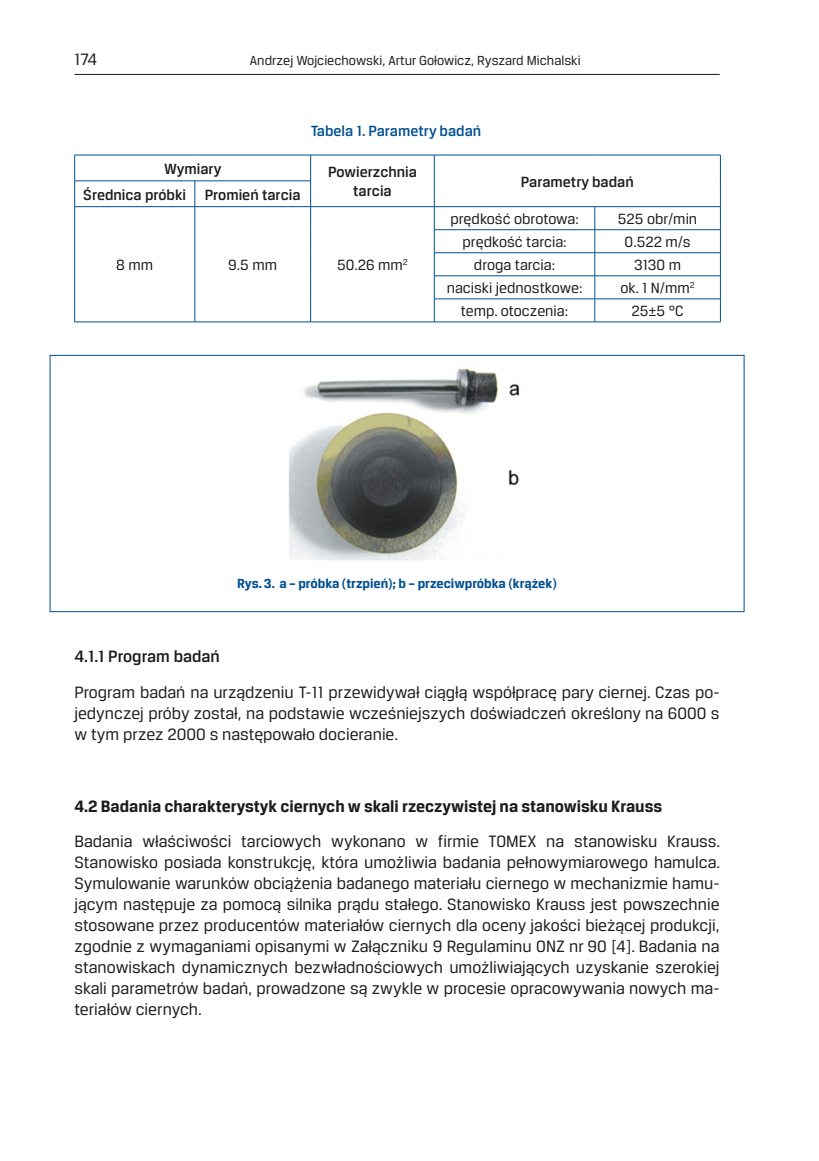
<style>
.page{position:relative;width:819px;height:1161px;background:#fff}
.page>*{position:absolute;margin:0;border:0;box-sizing:border-box;transform-origin:0 0}
.podstawowy_pol{font:17.5px/21px "Breuer Text";color:#1c1c1a;text-align:justify}
.podstawowy_pol-2{font:700 17.5px "Breuer Text";color:#1c1c1a}
.podstawowy_pol-3{font:500 17.5px "Breuer Text";color:#1c1c1a}
.podstawowy_pol-4{font:15.75px "Breuer Text";color:#1c1c1a}
.podstawowy_pol-5{font:500 15.75px/18.9px "Breuer Text";color:#1c1c1a;text-align:center}
.podstawowy_pol-6{font:500 15.75px "Breuer Text";color:#005091}
.t1{font:14px "Breuer Text";color:#1c1c1a}
.podst_ang{font:700 14px "Breuer Text";color:#005091}
</style>
<div class="page">
<hr style="left:74px;top:74px;width:645px;height:1px;background:#1c1c1a">
<hr style="left:74px;top:155px;width:121px;height:1px;background:#005091">
<hr style="left:195px;top:155px;width:115px;height:1px;background:#005091">
<hr style="left:74px;top:181px;width:121px;height:1px;background:#005091">
<hr style="left:195px;top:181px;width:116px;height:1px;background:#005091">
<hr style="left:310px;top:155px;width:124px;height:1px;background:#005091">
<hr style="left:434px;top:155px;width:160px;height:1px;background:#005091">
<hr style="left:594px;top:155px;width:126px;height:1px;background:#005091">
<hr style="left:74px;top:206px;width:121px;height:1px;background:#005091">
<svg style="left:74px;top:155px;width:1px;height:167px"></svg>
<hr style="left:195px;top:206px;width:115px;height:1px;background:#005091">
<svg style="left:194px;top:181px;width:1px;height:141px"></svg>
<hr style="left:310px;top:206px;width:124px;height:1px;background:#005091">
<svg style="left:310px;top:155px;width:1px;height:167px"></svg>
<hr style="left:434px;top:206px;width:160px;height:1px;background:#005091">
<hr style="left:594px;top:206px;width:126px;height:1px;background:#005091">
<svg style="left:434px;top:155px;width:1px;height:167px"></svg>
<svg style="left:594px;top:207px;width:1px;height:115px"></svg>
<svg style="left:720px;top:155px;width:1px;height:167px"></svg>
<hr style="left:74px;top:322px;width:121px;height:1px;background:#005091">
<hr style="left:195px;top:322px;width:115px;height:1px;background:#005091">
<hr style="left:310px;top:322px;width:124px;height:1px;background:#005091">
<hr style="left:434px;top:229px;width:160px;height:1px;background:#005091">
<hr style="left:594px;top:229px;width:126px;height:1px;background:#005091">
<hr style="left:434px;top:252px;width:160px;height:1px;background:#005091">
<hr style="left:594px;top:252px;width:126px;height:1px;background:#005091">
<hr style="left:434px;top:275px;width:160px;height:1px;background:#005091">
<hr style="left:594px;top:275px;width:126px;height:1px;background:#005091">
<hr style="left:434px;top:299px;width:160px;height:1px;background:#005091">
<hr style="left:594px;top:299px;width:126px;height:1px;background:#005091">
<hr style="left:434px;top:322px;width:160px;height:1px;background:#005091">
<hr style="left:594px;top:322px;width:126px;height:1px;background:#005091">
<div style="left:50px;top:355px;width:694px;height:257px;border:1px solid #005091"></div>
<img style="left:288px;top:368px;width:232px;height:193px">
<p class="podstawowy_pol" style="left:74px;top:49px;width:24px">174</p>
<p class="t1" style="left:250px;top:53px;width:332px">Andrzej Wojciechowski, Artur Gołowicz, Ryszard Michalski</p>
<p class="podstawowy_pol-6" style="left:311px;top:122px;width:172px">Tabela 1. Parametry badań</p>
<p class="podstawowy_pol-5" style="left:164px;top:159px;width:59px">Wymiary</p>
<p class="podstawowy_pol-5" style="left:328px;top:163px;width:90px">Powierzchnia tarcia</p>
<p class="podstawowy_pol-5" style="left:521px;top:172px;width:114px">Parametry badań</p>
<p class="podstawowy_pol-5" style="left:83px;top:185px;width:104px">Średnica próbki</p>
<p class="podstawowy_pol-5" style="left:205px;top:185px;width:97px">Promień tarcia</p>
<p class="podstawowy_pol-4" style="left:116px;top:257px;width:38px">8 mm</p>
<p class="podstawowy_pol-4" style="left:228px;top:257px;width:50px">9.5 mm</p>
<p class="podstawowy_pol-4" style="left:337px;top:257px;width:72px">50.26 mm<sup>2</sup></p>
<p class="podstawowy_pol-4" style="left:450px;top:210px;width:130px">prędkość obrotowa:</p>
<p class="podstawowy_pol-4" style="left:618px;top:210px;width:81px">525 obr/min</p>
<p class="podstawowy_pol-4" style="left:462px;top:233px;width:106px">prędkość tarcia:</p>
<p class="podstawowy_pol-4" style="left:624px;top:233px;width:67px">0.522 m/s</p>
<p class="podstawowy_pol-4" style="left:474px;top:257px;width:83px">droga tarcia:</p>
<p class="podstawowy_pol-4" style="left:634px;top:257px;width:49px">3130 m</p>
<p class="podstawowy_pol-4" style="left:446px;top:280px;width:137px">naciski jednostkowe:</p>
<p class="podstawowy_pol-4" style="left:620px;top:280px;width:76px">ok. 1 N/mm<sup>2</sup></p>
<p class="podstawowy_pol-4" style="left:461px;top:303px;width:109px">temp. otoczenia:</p>
<p class="podstawowy_pol-4" style="left:631px;top:303px;width:54px">25±5 °C</p>
<p class="podst_ang" style="left:237px;top:575px;width:321px">Rys. 3. a – próbka (trzpień); b – przeciwpróbka (krążek)</p>
<p class="podstawowy_pol-3" style="left:74px;top:647px;width:147px">4.1.1 Program badań</p>
<p class="podstawowy_pol" style="left:74px;top:681px;width:646px">Program badań na urządzeniu T-11 przewidywał ciągłą współpracę pary ciernej. Czas po&shy;jedynczej próby został, na podstawie wcześniejszych doświadczeń określony na 6000 s w tym przez 2000 s następowało docieranie.</p>
<p class="podstawowy_pol-2" style="left:74px;top:796px;width:589px">4.2 Badania charakterystyk ciernych w skali rzeczywistej na stanowisku Krauss</p>
<p class="podstawowy_pol" style="left:74px;top:831px;width:647px">Badania właściwości tarciowych wykonano w firmie TOMEX na stanowisku Krauss.<br>Stanowisko posiada konstrukcję, która umożliwia badania pełnowymiarowego hamulca.<br>Symulowanie warunków obciążenia badanego materiału ciernego w mechanizmie hamu&shy;jącym następuje za pomocą silnika prądu stałego. Stanowisko Krauss jest powszechnie stosowane przez producentów materiałów ciernych dla oceny jakości bieżącej produkcji, zgodnie z wymaganiami opisanymi w Załączniku 9 Regulaminu ONZ nr 90 [4]. Badania na stanowiskach dynamicznych bezwładnościowych umożliwiających uzyskanie szerokiej skali parametrów badań, prowadzone są zwykle w procesie opracowywania nowych ma&shy;teriałów ciernych.</p>
</div>
